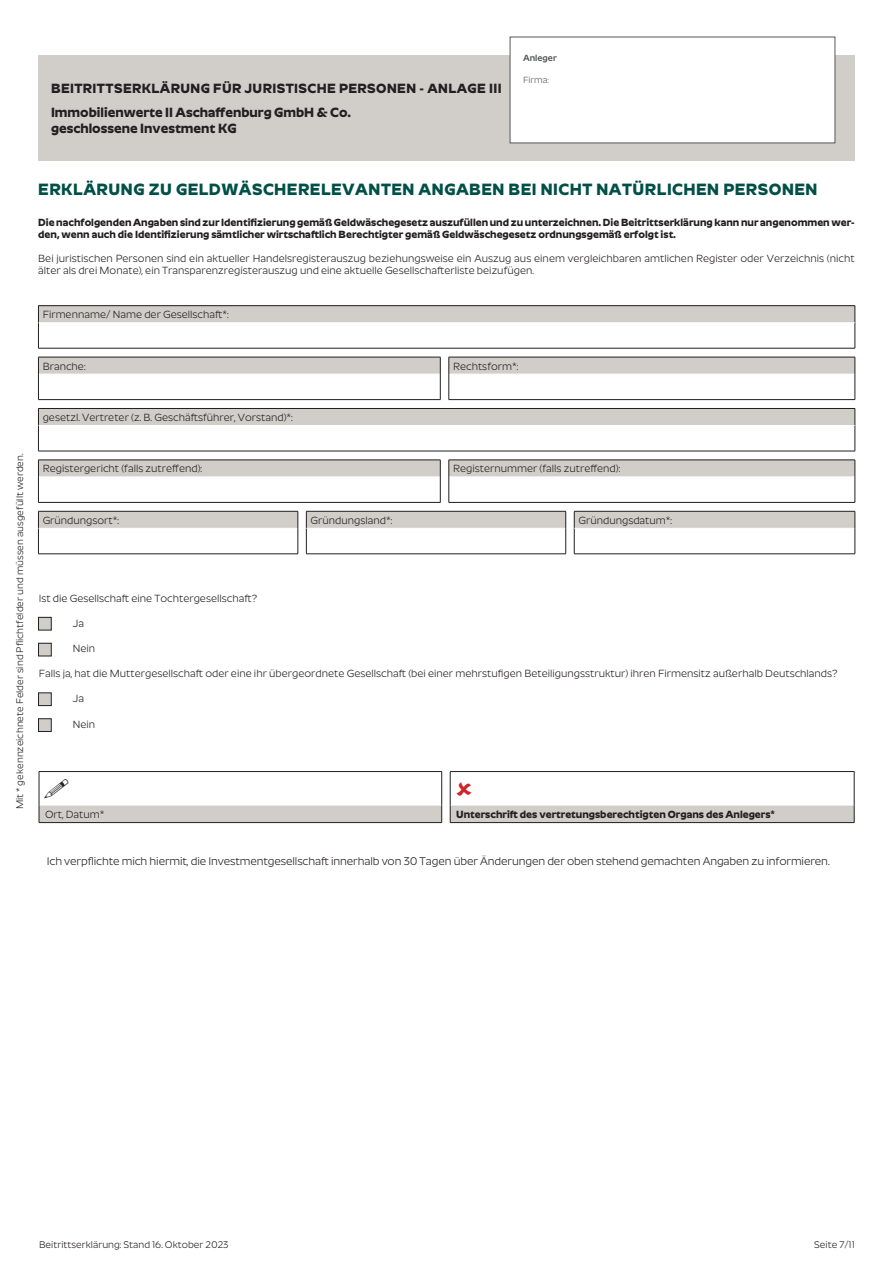
<style>
.page{position:relative;width:893px;height:1263px;background:#fff}
.page>*{position:absolute;margin:0;border:0;box-sizing:border-box;transform-origin:0 0}
.t1{font:700 16.5px "Roundo";letter-spacing:.03em;color:#005047}
.t2{font:700 13.5px/16.5px "Roundo";color:#231f20}
.t3{font:700 13.5px "Roundo";letter-spacing:.03em;color:#231f20}
.t4{font:11.25px "Roundo";letter-spacing:-.01em;color:#231f20}
.t5{font:10.5px/12px "Roundo";color:#231f20}
.t6{font:700 10.5px/12px "Roundo";color:#231f20}
.t7{font:9.75px "Roundo";color:#231f20}
.t8{font:600 9px "Roundo";color:#57585a}
.t9{font:9px "Roundo";color:#57585a}
</style>
<div class="page">
<div style="left:38px;top:55px;width:817px;height:106px;background:#d1cdc9"></div>
<svg style="left:38px;top:511px;width:818px;height:43px"></svg>
<hr style="left:38px;top:553px;width:260px;height:1px;background:#231f20">
<hr style="left:306px;top:553px;width:260px;height:1px;background:#231f20">
<hr style="left:574px;top:553px;width:281px;height:1px;background:#231f20">
<hr style="left:450px;top:771px;width:404px;height:1px;background:#231f20">
<hr style="left:450px;top:772px;width:1px;height:33px;background:#231f20">
<hr style="left:854px;top:772px;width:1px;height:33px;background:#231f20">
<hr style="left:39px;top:771px;width:403px;height:1px;background:#231f20">
<hr style="left:39px;top:772px;width:1px;height:33px;background:#231f20">
<hr style="left:441px;top:772px;width:1px;height:33px;background:#231f20">
<hr style="left:39px;top:822px;width:403px;height:1px;background:#231f20">
<svg style="left:39px;top:805px;width:816px;height:17px;background:#d1cdc9"></svg>
<hr style="left:450px;top:822px;width:404px;height:1px;background:#231f20">
<div style="left:39px;top:617px;width:12px;height:13px;background:#d1cdc9"></div>
<div style="left:38px;top:617px;width:13px;height:13px;border:1px solid #231f20"></div>
<div style="left:39px;top:643px;width:12px;height:13px;background:#d1cdc9"></div>
<div style="left:38px;top:643px;width:13px;height:13px;border:1px solid #231f20"></div>
<div style="left:38px;top:306px;width:817px;height:17px;background:#d1cdc9"></div>
<svg style="left:855px;top:306px;width:1px;height:42px"></svg>
<hr style="left:38px;top:305px;width:817px;height:1px;background:#231f20">
<svg style="left:38px;top:306px;width:1px;height:42px"></svg>
<hr style="left:38px;top:348px;width:817px;height:1px;background:#231f20">
<hr style="left:39px;top:322px;width:816px;height:1px;background:#fff">
<hr style="left:38px;top:399px;width:402px;height:1px;background:#231f20">
<svg style="left:38px;top:357px;width:818px;height:42px"></svg>
<hr style="left:449px;top:399px;width:406px;height:1px;background:#231f20">
<hr style="left:38px;top:502px;width:402px;height:1px;background:#231f20">
<svg style="left:38px;top:460px;width:818px;height:42px"></svg>
<hr style="left:449px;top:502px;width:406px;height:1px;background:#231f20">
<div style="left:38px;top:408px;width:817px;height:17px;background:#d1cdc9"></div>
<svg style="left:855px;top:409px;width:1px;height:42px"></svg>
<hr style="left:38px;top:408px;width:817px;height:1px;background:#231f20">
<svg style="left:38px;top:409px;width:1px;height:42px"></svg>
<hr style="left:38px;top:451px;width:817px;height:1px;background:#231f20">
<div style="left:39px;top:693px;width:12px;height:13px;background:#d1cdc9"></div>
<div style="left:38px;top:693px;width:13px;height:13px;border:1px solid #231f20"></div>
<div style="left:39px;top:719px;width:12px;height:12px;background:#d1cdc9"></div>
<div style="left:38px;top:718px;width:13px;height:14px;border:1px solid #231f20"></div>
<div style="left:510px;top:37px;width:325px;height:106px;background:#fff"></div>
<p class="t3" style="left:51px;top:80px;width:452px">BEITRITTSERKLÄRUNG FÜR JURISTISCHE PERSONEN - ANLAGE III</p>
<p class="t2" style="left:51px;top:105px;width:302px">Immobilienwerte II Aschaffenburg GmbH &amp; Co. geschlossene Investment KG</p>
<p class="t8" style="left:523px;top:53px;width:35px">Anleger</p>
<p class="t9" style="left:523px;top:75px;width:27px">Firma:</p>
<p class="t1" style="left:38px;top:180px;width:781px">ERKLÄRUNG ZU GELDWÄSCHERELEVANTEN ANGABEN BEI NICHT NATÜRLICHEN PERSONEN</p>
<p class="t6" style="left:38px;top:217px;width:818px">Die nachfolgenden Angaben sind zur Identifizierung gemäß Geldwäschegesetz auszufüllen und zu unterzeichnen. Die Beitrittserklärung kann nur angenommen wer&shy;den, wenn auch die Identifizierung sämtlicher wirtschaftlich Berechtigter gemäß Geldwäschegesetz ordnungsgemäß erfolgt ist.</p>
<p class="t5" style="left:38px;top:253px;width:818px">Bei juristischen Personen sind ein aktueller Handelsregisterauszug beziehungsweise ein Auszug aus einem vergleichbaren amtlichen Register oder Verzeichnis (nicht älter als drei Monate), ein Transparenzregisterauszug und eine aktuelle Gesellschafterliste beizufügen.</p>
<p class="t5" style="left:43px;top:309px;width:188px">Firmenname/ Name der Gesellschaft*:</p>
<p class="t5" style="left:43px;top:361px;width:44px">Branche:</p>
<p class="t5" style="left:453px;top:361px;width:67px">Rechtsform*:</p>
<p class="t7" style="left:14px;top:809px;width:357px;rotate:-90deg">Mit * gekennzeichnete Felder sind Pflichtfelder und müssen ausgefüllt werden.</p>
<p class="t5" style="left:43px;top:412px;width:252px">gesetzl. Vertreter (z. B. Geschäftsführer, Vorstand)*:</p>
<p class="t5" style="left:43px;top:463px;width:161px">Registergericht (falls zutreffend):</p>
<p class="t5" style="left:453px;top:463px;width:169px">Registernummer (falls zutreffend):</p>
<p class="t5" style="left:43px;top:515px;width:78px">Gründungsort*:</p>
<p class="t5" style="left:311px;top:515px;width:83px">Gründungsland*:</p>
<p class="t5" style="left:578px;top:515px;width:95px">Gründungsdatum*:</p>
<p class="t5" style="left:39px;top:593px;width:220px">Ist die Gesellschaft eine Tochtergesellschaft?</p>
<p class="t5" style="left:73px;top:618px;width:13px">Ja</p>
<p class="t5" style="left:73px;top:643px;width:24px">Nein</p>
<p class="t5" style="left:39px;top:668px;width:800px">Falls ja, hat die Muttergesellschaft oder eine ihr übergeordnete Gesellschaft (bei einer mehrstufigen Beteiligungsstruktur) ihren Firmensitz außerhalb Deutschlands?</p>
<p class="t5" style="left:73px;top:693px;width:13px">Ja</p>
<p class="t5" style="left:73px;top:719px;width:24px">Nein</p>
<p class="t5" style="left:45px;top:809px;width:61px">Ort, Datum*</p>
<p class="t6" style="left:456px;top:809px;width:320px">Unterschrift des vertretungsberechtigten Organs des Anlegers*</p>
<p class="t4" style="left:47px;top:854px;width:784px">Ich verpflichte mich hiermit, die Investmentgesellschaft innerhalb von 30 Tagen über Änderungen der oben stehend gemachten Angaben zu informieren.</p>
<p class="t7" style="left:39px;top:1239px;width:191px">Beitrittserklärung: Stand 16. Oktober 2023</p>
<p class="t7" style="left:814px;top:1239px;width:42px">Seite 7/11</p>
</div>
